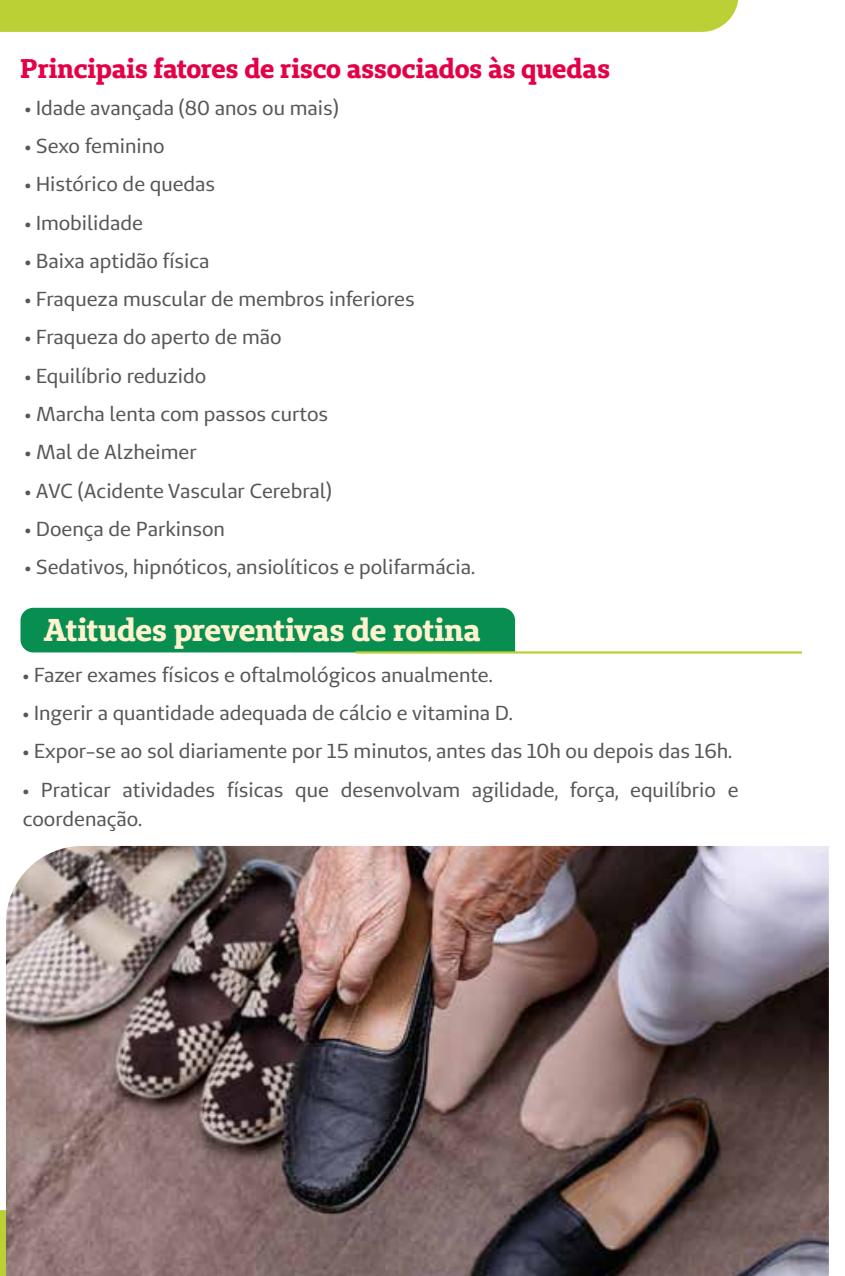
<style>
.page{position:relative;width:845px;height:1276px;background:#fff}
.page>*{position:absolute;margin:0;border:0;box-sizing:border-box;transform-origin:0 0}
.t1{font:700 31.5px "Unimed Slab";letter-spacing:-.01em;color:#fff2ce}
.t2{font:700 27px "Unimed Slab";letter-spacing:-.005em;color:#e50046}
.t3{font:20.25px/29.2px "Unimed Sans";color:#575756}
</style>
<div class="page">
<div style="left:21px;top:608px;width:494px;height:44px;background:#078e50"></div>
<hr style="left:355px;top:651px;width:447px;height:2px;background:#bbd034">
<div style="left:0;top:0;width:738px;height:32px;background:#bbd034"></div>
<svg style="left:0;top:1210px;width:6px;height:66px"></svg>
<img style="left:6px;top:846px;width:823px;height:430px">
<h2 class="t2" style="left:21px;top:51px;width:591px">Principais fatores de risco associados às quedas</h2>
<p class="t3" style="left:25px;top:93px;width:316px">• Idade avançada (80 anos ou mais)</p>
<p class="t3" style="left:25px;top:131px;width:142px">• Sexo feminino</p>
<p class="t3" style="left:25px;top:169px;width:192px">• Histórico de quedas</p>
<p class="t3" style="left:25px;top:208px;width:120px">• Imobilidade</p>
<p class="t3" style="left:25px;top:246px;width:186px">• Baixa aptidão física</p>
<p class="t3" style="left:25px;top:284px;width:391px">• Fraqueza muscular de membros inferiores</p>
<p class="t3" style="left:25px;top:322px;width:258px">• Fraqueza do aperto de mão</p>
<p class="t3" style="left:25px;top:361px;width:183px">• Equilíbrio reduzido</p>
<p class="t3" style="left:25px;top:399px;width:305px">• Marcha lenta com passos curtos</p>
<p class="t3" style="left:25px;top:437px;width:174px">• Mal de Alzheimer</p>
<p class="t3" style="left:25px;top:475px;width:309px">• AVC (Acidente Vascular Cerebral)</p>
<p class="t3" style="left:25px;top:514px;width:202px">• Doença de Parkinson</p>
<p class="t3" style="left:25px;top:552px;width:452px">• Sedativos, hipnóticos, ansiolíticos e polifarmácia.</p>
<h1 class="t1" style="left:43px;top:609px;width:439px">Atitudes preventivas de rotina</h1>
<p class="t3" style="left:23px;top:660px;width:471px">• Fazer exames físicos e oftalmológicos anualmente.</p>
<p class="t3" style="left:23px;top:698px;width:491px">• Ingerir a quantidade adequada de cálcio e vitamina D.</p>
<p class="t3" style="left:23px;top:736px;width:711px">• Expor-se ao sol diariamente por 15 minutos, antes das 10h ou depois das 16h.</p>
<p class="t3" style="left:23px;top:774px;width:717px">• Praticar atividades físicas que desenvolvam agilidade, força, equilíbrio e coordenação.</p>
</div>
